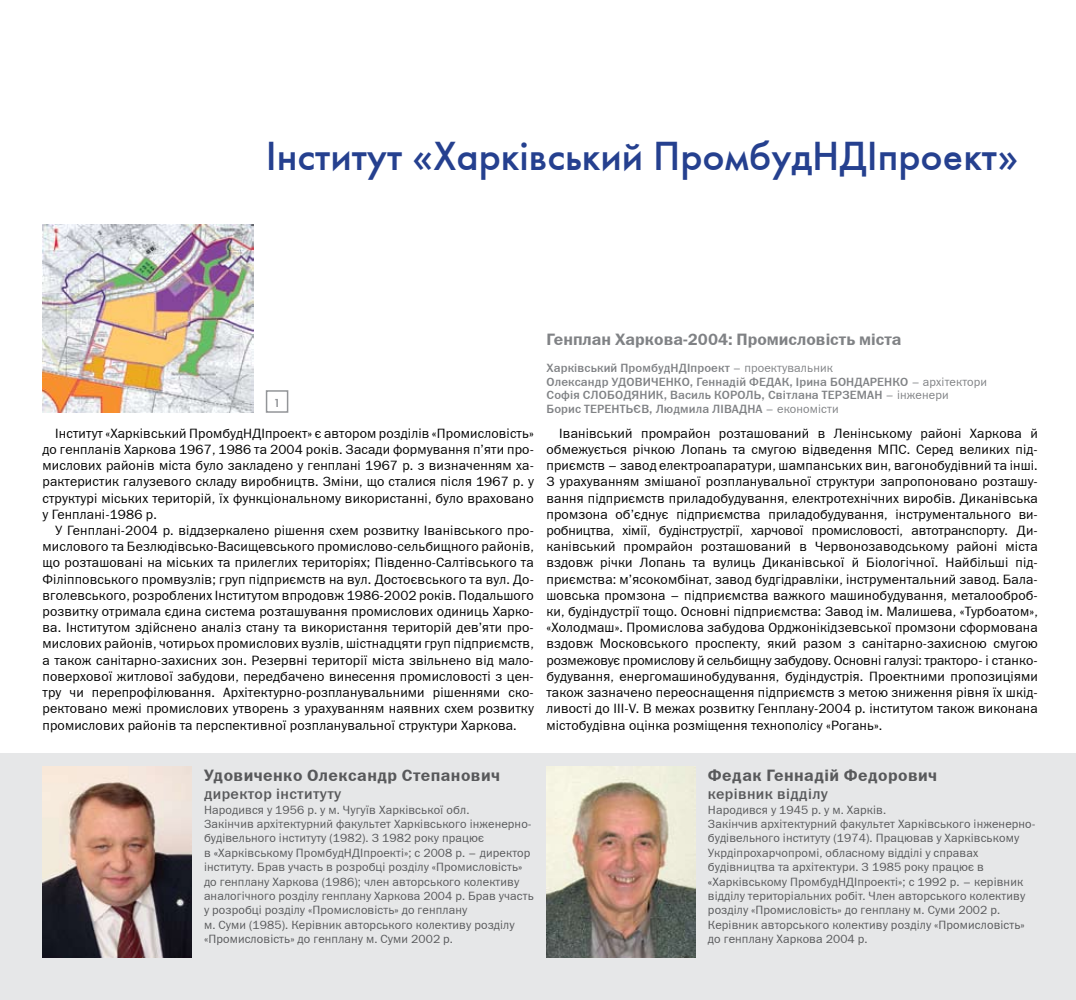
<style>
.page{position:relative;width:1076px;height:1000px;background:#fff}
.page>*{position:absolute;margin:0;border:0;box-sizing:border-box;transform-origin:0 0}
.t1{font:42px "Futura Medium C";color:#25408f}
.t2{font:16.5px "Franklin Gothic Demi C";letter-spacing:.025em;color:#58595b}
.t3{font:16.5px "Franklin Gothic Demi C";color:#808285}
.t4{font:15px "Franklin Gothic Medium C";letter-spacing:.025em;color:#58595b}
.t5{font:13.5px/16.2px "Franklin Gothic Book C";letter-spacing:.01em;color:#000;text-align:justify}
.t6{font:12px/14.4px "Franklin Gothic Book C";letter-spacing:.01em;color:#58595b}
.t7{font:12px/13.5px "Franklin Gothic Medium C";letter-spacing:.01em;color:#808285}
.t8{font:12px "Futura Demi C";color:#939598}
.s1{font-family:"Franklin Gothic Book C"}
.s2{font-family:"Franklin Gothic Medium C"}
</style>
<div class="page">
<div style="left:0;top:753px;width:1076px;height:246px;background:#e6e7e8"></div>
<div style="left:266px;top:390px;width:22px;height:22px;border:2px solid #939598"></div>
<img style="left:43px;top:224px;width:210px;height:188px">
<img style="left:546px;top:766px;width:149px;height:191px">
<img style="left:43px;top:766px;width:148px;height:191px">
<h1 class="t1" style="left:266px;top:131px;width:754px">Інститут «Харківський ПромбудНДІпроект»</h1>
<p class="t8" style="left:274px;top:396px;width:8px">1</p>
<p class="t5" style="left:43px;top:424px;width:493px;text-indent:13px">Інститут «Харківський ПромбудНДІпроект» є автором розділів «Промисловість» до генпланів Харкова 1967, 1986 та 2004 років. Засади формування п’яти про&shy;мислових районів міста було закладено у генплані 1967 р. з визначенням ха&shy;рактеристик галузевого складу виробництв. Зміни, що сталися після 1967 р. у структурі міських територій, їх функціональному використанні, було враховано у Генплані-1986 р.</p>
<p class="t5" style="left:43px;top:522px;width:493px;text-indent:13px">У Генплані-2004 р. віддзеркалено рішення схем розвитку Іванівського про&shy;мислового та Безлюдівсько-Васищевського промислово-сельбищного районів, що розташовані на міських та прилеглих територіях; Південно-Салтівського та Філіпповського промвузлів; груп підприємств на вул. Достоєвського та вул. До&shy;вголевського, розроблених Інститутом впродовж 1986-2002 років. Подальшого розвитку отримала єдина система розташування промислових одиниць Харко&shy;ва. Інститутом здійснено аналіз стану та використання територій дев’яти про&shy;мислових районів, чотирьох промислових вузлів, шістнадцяти груп підприємств, а також санітарно-захисних зон. Резервні території міста звільнено від мало&shy;поверхової житлової забудови, передбачено винесення промисловості з цен&shy;тру чи перепрофілювання. Архітектурно-розпланувальними рішеннями ско&shy;ректовано межі промислових утворень з урахуванням наявних схем розвитку промислових районів та перспективної розпланувальної структури Харкова.</p>
<p class="t3" style="left:546px;top:330px;width:357px">Генплан Харкова-2004: Промисловість міста</p>
<p class="t7" style="left:546px;top:361px;width:442px">Харківський ПромбудНДІпроект <span class="s1">– проектувальник<br></span>Олександр УДОВИЧЕНКО, Геннадій ФЕДАК, Ірина БОНДАРЕНКО <span class="s1">– архітектори </span>Софія СЛОБОДЯНИК, Василь КОРОЛЬ, Світлана ТЕРЗЕМАН <span class="s1">– інженери<br></span>Борис ТЕРЕНТЬЄВ, Людмила ЛІВАДНА <span class="s1">– економісти</span></p>
<p class="t5" style="left:546px;top:424px;width:493px;text-indent:13px">Іванівський промрайон розташований в Ленінському районі Харкова й обмежується річкою Лопань та смугою відведення МПС. Серед великих під&shy;приємств – завод електроапаратури, шампанських вин, вагонобудівний та інші.<br>З урахуванням змішаної розпланувальної структури запропоновано розташу&shy;вання підприємств приладобудування, електротехнічних виробів. Диканівська промзона об’єднує підприємства приладобудування, інструментального ви&shy;робництва, хімії, будінструстрії, харчової промисловості, автотранспорту. Ди&shy;канівський промрайон розташований в Червонозаводському районі міста вздовж річки Лопань та вулиць Диканівської й Біологічної. Найбільші під&shy;приємства: м’ясокомбінат, завод будгідравліки, інструментальний завод. Бала&shy;шовська промзона – підприємства важкого машинобудування, металооброб&shy;ки, будіндустрії тощо. Основні підприємства: Завод ім. Малишева, «Турбоатом», «Холодмаш». Промислова забудова Орджонікідзевської промзони сформована вздовж Московського проспекту, який разом з санітарно-захисною смугою розмежовує промислову й сельбищну забудову. Основні галузі: тракторо- і станко&shy;будування, енергомашинобудування, будіндустрія. Проектними пропозиціями також зазначено переоснащення підприємств з метою зниження рівня їх шкід&shy;ливості до III-V. В межах розвитку Генплану-2004 р. інститутом також виконана містобудівна оцінка розміщення технополісу «Рогань».</p>
<p class="t2" style="left:204px;top:766px;width:298px">Удовиченко Олександр Степанович</p>
<p class="t4" style="left:204px;top:785px;width:139px">директор інституту</p>
<p class="t6" style="left:204px;top:801px;width:331px">Народився у 1956 р. у м. Чугуїв Харківської обл.<br>Закінчив архітектурний факультет Харківського інженерно&shy;будівельного інституту (1982). З 1982 року працює<br>в <span class="s2">«</span>Харківському ПромбудНДІпроекті»; с 2008 р. – директор інституту. Брав участь в розробці розділу «Промисловість» до генплану Харкова (1986); член авторського колективу аналогічного розділу генплану Харкова 2004 р. Брав участь у розробці розділу «Промисловість» до генплану<br>м. Суми (1985). Керівник авторського колективу розділу «Промисловість» до генплану м. Суми 2002 р.</p>
<p class="t2" style="left:708px;top:766px;width:231px">Федак Геннадій Федорович</p>
<p class="t4" style="left:708px;top:785px;width:121px">керівник відділу</p>
<p class="t6" style="left:708px;top:801px;width:329px">Народився у 1945 р. у м. Харків.<br>Закінчив архітектурний факультет Харківського інженерно&shy;будівельного інституту (1974). Працював у Харківському Укрдіпрохарчопромі, обласному відділі у справах будівництва та архітектури. З 1985 року працює в <span class="s2">«</span>Харківському ПромбудНДІпроекті»; с 1992 р. – керівник відділу територіальних робіт. Член авторського колективу розділу «Промисловість» до генплану м. Суми 2002 р.<br>Керівник авторського колективу розділу «Промисловість» до генплану Харкова 2004 р.</p>
</div>
